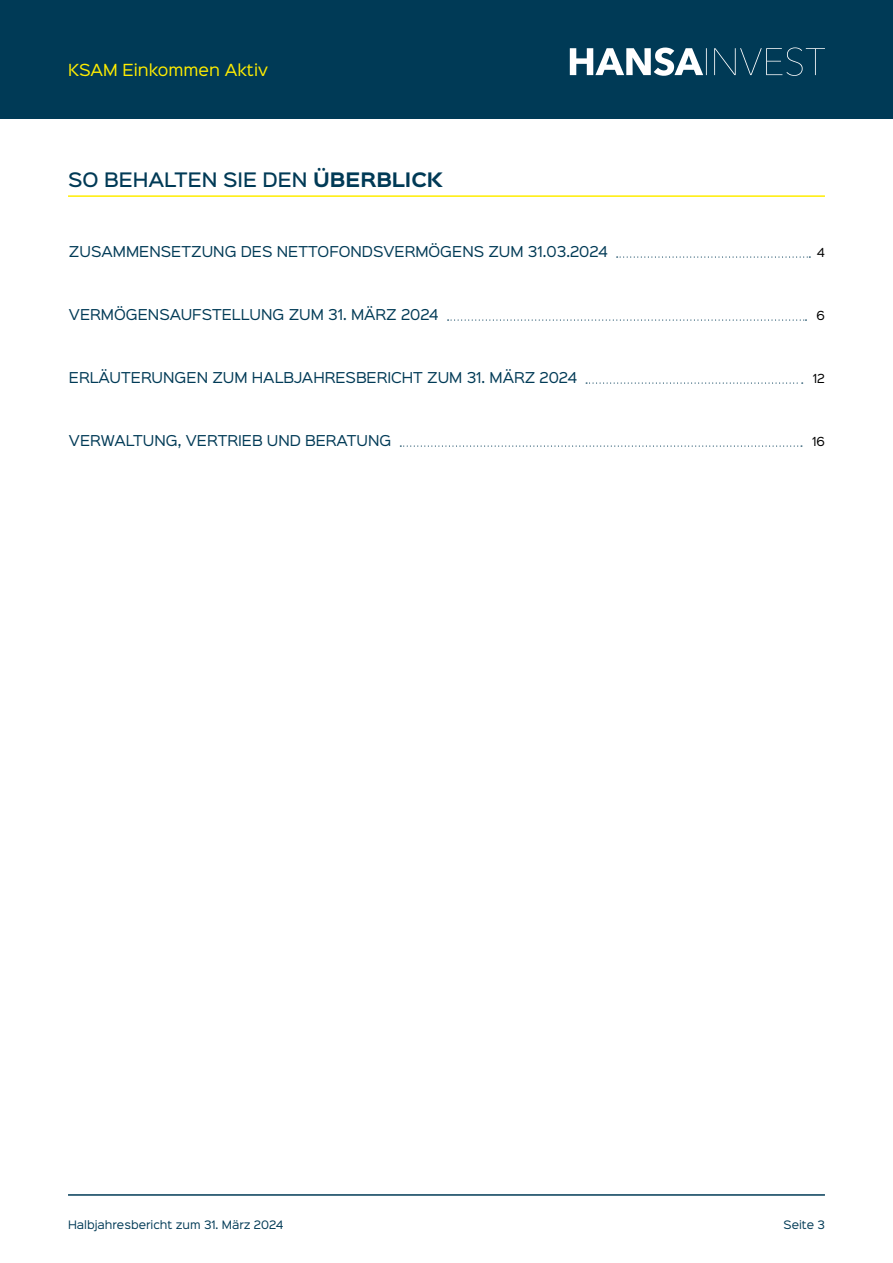
<style>
.page{position:relative;width:893px;height:1263px;background:#fff}
.page>*{position:absolute;margin:0;border:0;box-sizing:border-box;transform-origin:0 0}
.t1{font:500 18px "Sinkin Sans 500";color:#003a56}
.t2{font:15px "Sinkin Sans 400";color:#ffed00}
.t3{font:13.5px "Sinkin Sans 400";color:#003a56}
.t4{font:11.25px "Sinkin Sans 400";color:#000}
.t5{font:10.5px "Sinkin Sans 400";color:#003a56}
.s1{font-family:"Sinkin Sans 700";font-weight:700}
</style>
<div class="page">
<div style="left:0;top:0;width:893px;height:119px;background:#003a56"></div>
<svg style="left:570px;top:47px;width:255px;height:29px"></svg>
<hr style="left:68px;top:1194px;width:757px;height:2px;background:#003a56">
<svg style="left:617px;top:256px;width:193px;height:2px"></svg>
<svg style="left:448px;top:319px;width:358px;height:2px"></svg>
<svg style="left:586px;top:382px;width:217px;height:2px"></svg>
<svg style="left:400px;top:445px;width:402px;height:2px"></svg>
<hr style="left:68px;top:195px;width:757px;height:2px;background:#ffed00">
<p class="t2" style="left:68px;top:57px;width:201px">KSAM Einkommen Aktiv</p>
<h1 class="t1" style="left:68px;top:164px;width:376px">SO BEHALTEN SIE DEN <span class="s1">ÜBERBLICK</span></h1>
<p class="t3" style="left:69px;top:240px;width:540px">ZUSAMMENSETZUNG DES NETTOFONDSVERMÖGENS ZUM 31.03.2024</p>
<p class="t4" style="left:817px;top:243px;width:10px">4</p>
<p class="t3" style="left:69px;top:303px;width:371px">VERMÖGENSAUFSTELLUNG ZUM 31. März 2024</p>
<p class="t4" style="left:816px;top:306px;width:10px">6</p>
<p class="t3" style="left:69px;top:366px;width:510px">ERLÄUTERUNGEN ZUM HALBJAHRESBERICHT ZUM 31. März 2024</p>
<p class="t4" style="left:813px;top:369px;width:14px">12</p>
<p class="t3" style="left:69px;top:429px;width:324px">VERWALTUNG, VERTRIEB UND BERATUNG</p>
<p class="t4" style="left:812px;top:432px;width:14px">16</p>
<p class="t5" style="left:68px;top:1216px;width:217px">Halbjahresbericht zum 31. März 2024</p>
<p class="t5" style="left:784px;top:1216px;width:43px">Seite 3</p>
</div>
